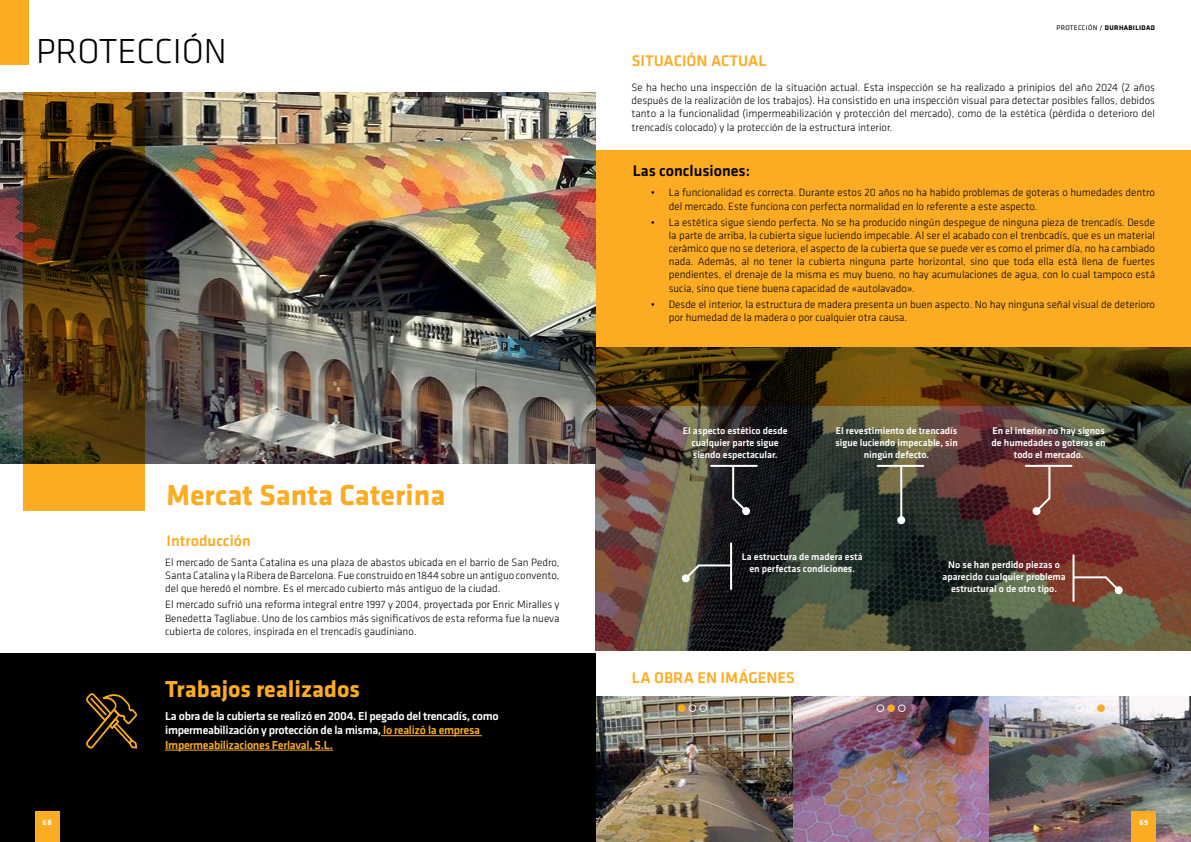
<style>
.page{position:relative;width:1191px;height:842px;background:#fff}
.page>*{position:absolute;margin:0;border:0;box-sizing:border-box;transform-origin:0 0}
.t1{font:300 36px "Klavika";color:#000}
.t2{font:700 30px "Klavika";color:#fbac23}
.t3{font:700 24px "Klavika";color:#fbac23}
.t4{font:500 16px "Klavika";color:#fbac23}
.t5{font:500 16px "Klavika";color:#000}
.t6{font:500 12px/14.4px "Klavika";letter-spacing:-.025em;color:#fff}
.t7{font:300 11px/13.2px "Klavika";color:#000;text-align:justify}
.t8{font:500 10px/12px "Klavika";color:#fff;text-align:center}
.t9{font:700 8px "Klavika";color:#fff}
.t10{font:700 7px "Klavika";letter-spacing:.05em;color:#000}
.s1{color:#fbac23}
.s2{font-weight:400}
</style>
<div class="page">
<img style="left:792px;top:696px;width:399px;height:146px">
<div style="left:595px;top:150px;width:596px;height:255px;background:#fbac23"></div>
<img style="left:595px;top:348px;width:596px;height:303px">
<img style="left:0;top:93px;width:595px;height:371px">
<svg style="left:23px;top:93px;width:122px;height:418px;background:#5e3e0c"></svg>
<div style="left:0;top:653px;width:595px;height:189px;background:#000"></div>
<hr style="left:381px;top:735px;width:101px;height:1px;background:#fbac23">
<hr style="left:165px;top:750px;width:168px;height:1px;background:#fbac23">
<svg style="left:86px;top:693px;width:51px;height:55px"></svg>
<svg style="left:731px;top:464px;width:18px;height:50px"></svg>
<div style="left:742px;top:507px;width:8px;height:8px;background:#fff;border-radius:50%"></div>
<hr style="left:711px;top:465px;width:46px;height:2px;background:#fff">
<svg style="left:683px;top:563px;width:50px;height:18px"></svg>
<div style="left:682px;top:574px;width:8px;height:8px;background:#fff;border-radius:50%"></div>
<hr style="left:730px;top:543px;width:2px;height:46px;background:#fff">
<svg style="left:1071px;top:575px;width:50px;height:18px"></svg>
<div style="left:1114px;top:586px;width:8px;height:8px;background:#fff;border-radius:50%"></div>
<hr style="left:1072px;top:555px;width:2px;height:46px;background:#fff">
<svg style="left:1033px;top:464px;width:18px;height:50px"></svg>
<div style="left:1032px;top:507px;width:8px;height:8px;background:#fff;border-radius:50%"></div>
<hr style="left:1025px;top:465px;width:46px;height:2px;background:#fff">
<hr style="left:900px;top:466px;width:2px;height:54px;background:#fff">
<div style="left:897px;top:516px;width:8px;height:8px;background:#fff;border-radius:50%"></div>
<hr style="left:877px;top:465px;width:46px;height:2px;background:#fff">
<img style="left:596px;top:696px;width:196px;height:146px">
<div style="left:678px;top:705px;width:7px;height:6px;background:#fbac23;border-radius:50%"></div>
<div style="left:678px;top:704px;width:7px;height:8px;border:1px solid #fbac23;border-radius:50%"></div>
<div style="left:688px;top:704px;width:8px;height:8px;border:1px solid #fff;border-radius:50%"></div>
<div style="left:699px;top:704px;width:8px;height:8px;border:1px solid #fff;border-radius:50%"></div>
<div style="left:876px;top:704px;width:8px;height:8px;border:1px solid #fff;border-radius:50%"></div>
<div style="left:887px;top:705px;width:7px;height:6px;background:#fbac23;border-radius:50%"></div>
<div style="left:887px;top:704px;width:8px;height:8px;border:1px solid #fbac23;border-radius:50%"></div>
<div style="left:898px;top:704px;width:7px;height:8px;border:1px solid #fff;border-radius:50%"></div>
<div style="left:1075px;top:704px;width:8px;height:8px;border:1px solid #fff;border-radius:50%"></div>
<div style="left:1086px;top:704px;width:8px;height:8px;border:1px solid #fff;border-radius:50%"></div>
<div style="left:1097px;top:705px;width:7px;height:6px;background:#fbac23;border-radius:50%"></div>
<div style="left:1097px;top:704px;width:7px;height:8px;border:1px solid #fbac23;border-radius:50%"></div>
<div style="left:0;top:0;width:29px;height:64px;background:#fbac23"></div>
<div style="left:35px;top:811px;width:25px;height:31px;background:#fbac23"></div>
<div style="left:1131px;top:811px;width:25px;height:31px;background:#fbac23"></div>
<h1 class="t1" style="left:36px;top:31px;width:192px">PROTECCIÓN</h1>
<h2 class="t2" style="left:166px;top:479px;width:280px">Mercat Santa Caterina</h2>
<h3 class="t4" style="left:166px;top:531px;width:86px">Introducción</h3>
<p class="t7" style="left:165px;top:556px;width:396px">El mercado de Santa Catalina es una plaza de abastos ubicada en el barrio de San Pedro, Santa Catalina y la Ribera de Barcelona. Fue construido en 1844 sobre un antiguo convento, del que heredó el nombre. Es el mercado cubierto más antiguo de la ciudad.</p>
<p class="t7" style="left:165px;top:598px;width:396px">El mercado sufrió una reforma integral entre 1997 y 2004, proyectada por Enric Miralles y Benedetta Tagliabue. Uno de los cambios más significativos de esta reforma fue la nueva cubierta de colores, inspirada en el trencadís gaudiniano.</p>
<h3 class="t3" style="left:165px;top:676px;width:196px">Trabajos realizados</h3>
<p class="t6" style="left:165px;top:709px;width:335px">La obra de la cubierta se realizó en 2004. El pegado del trencadís, como impermeabilización y protección de la misma, <span class="s1">lo realizó la empresa<br>Impermeabilizaciones Ferlaval, S.L.</span></p>
<h3 class="t4" style="left:632px;top:52px;width:136px">SITUACIÓN ACTUAL</h3>
<p class="t10" style="left:1056px;top:23px;width:100px"><span class="s2">PROTECCIÓN /</span> DURHABILIDAD</p>
<p class="t7" style="left:631px;top:81px;width:525px">Se ha hecho una inspección de la situación actual. Esta inspección se ha realizado a prinipios del año 2024 (2 años después de la realización de los trabajos). Ha consistido en una inspección visual para detectar posibles fallos, debidos tanto a la funcionalidad (impermeabilización y protección del mercado), como de la estética (pérdida o deterioro del trencadís colocado) y la protección de la estructura interior.</p>
<h3 class="t5" style="left:633px;top:162px;width:119px">Las conclusiones:</h3>
<p class="t7" style="left:669px;top:186px;width:488px;text-indent:-18px">• La funcionalidad es correcta. Durante estos 20 años no ha habido problemas de goteras o humedades dentro del mercado. Este funciona con perfecta normalidad en lo referente a este aspecto.</p>
<p class="t7" style="left:669px;top:216px;width:488px;text-indent:-18px">• La estética sigue siendo perfecta. No se ha producido ningún despegue de ninguna pieza de trencadís. Desde la parte de arriba, la cubierta sigue luciendo impecable. Al ser el acabado con el trenbcadís, que es un material cerámico que no se deteriora, el aspecto de la cubierta que se puede ver es como el primer día, no ha cambiado nada. Además, al no tener la cubierta ninguna parte horizontal, sino que toda ella está llena de fuertes pendientes, el drenaje de la misma es muy bueno, no hay acumulaciones de agua, con lo cual tampoco está sucia, sino que tiene buena capacidad de «autolavado».</p>
<p class="t7" style="left:669px;top:298px;width:488px;text-indent:-18px">• Desde el interior, la estructura de madera presenta un buen aspecto. No hay ninguna señal visual de deterioro por humedad de la madera o por cualquier otra causa.</p>
<p class="t8" style="left:683px;top:425px;width:106px">El aspecto estético desde cualquier parte sigue siendo espectacular.</p>
<p class="t8" style="left:835px;top:425px;width:124px">El revestimiento de trencadís sigue luciendo impecable, sin ningún defecto.</p>
<p class="t8" style="left:991px;top:425px;width:116px">En el interior no hay signos de humedades o goteras en todo el mercado.</p>
<p class="t8" style="left:742px;top:550px;width:122px">La estructura de madera está en perfectas condiciones.</p>
<p class="t8" style="left:942px;top:559px;width:125px">No se han perdido piezas o aparecido cualquier problema estructural o de otro tipo.</p>
<h3 class="t4" style="left:632px;top:669px;width:164px">LA OBRA EN IMÁGENES</h3>
<p class="t9" style="left:43px;top:818px;width:11px">68</p>
<p class="t9" style="left:1139px;top:818px;width:11px">69</p>
</div>
